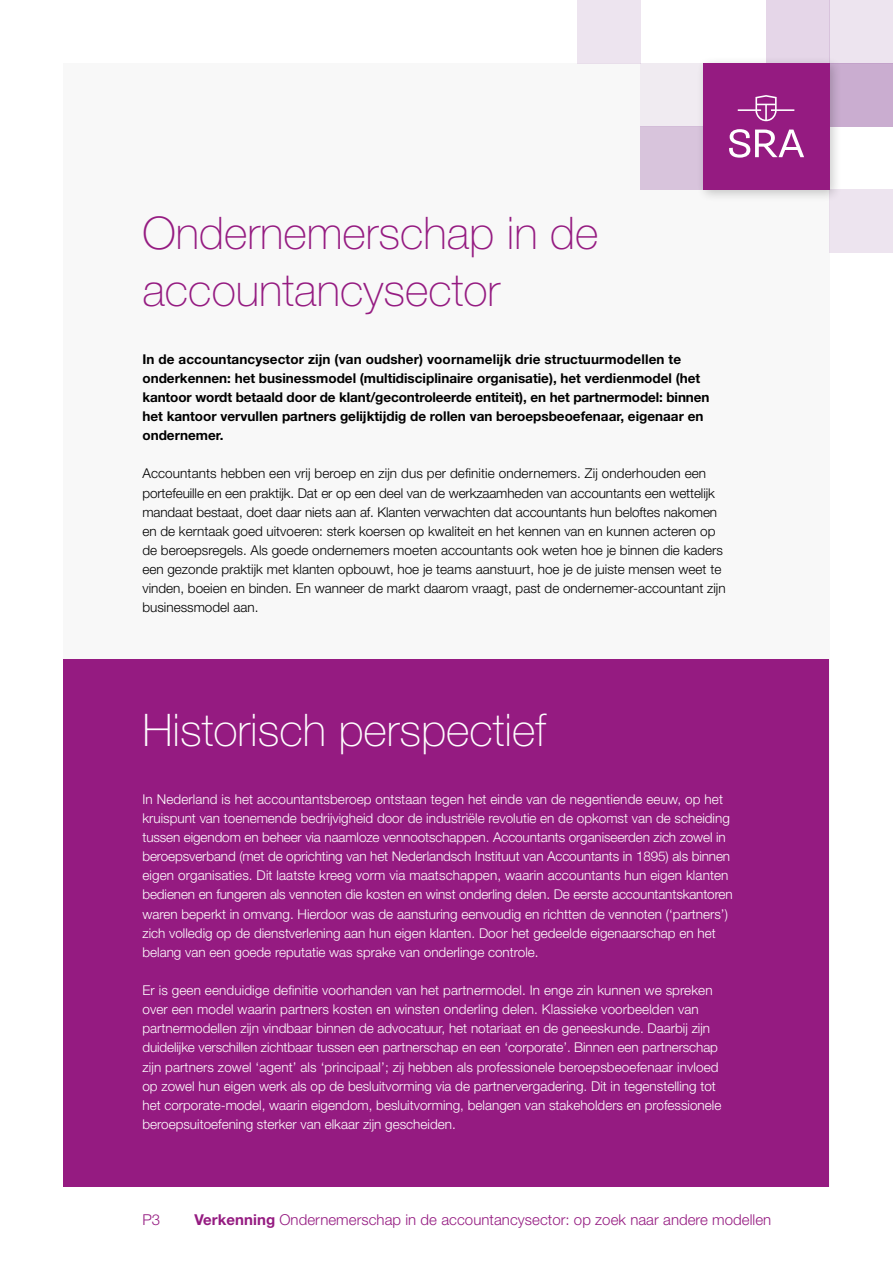
<style>
.page{position:relative;width:893px;height:1263px;background:#fff}
.page>*{position:absolute;margin:0;border:0;box-sizing:border-box;transform-origin:0 0}
.t1{font:100 45px/57.4px "Helvetica Neue LT Std";color:#951b81}
.t2{font:100 45px "Helvetica Neue LT Std";color:#fff}
.t3{font:300 15px "Helvetica Neue LT Std";letter-spacing:.005em;color:#951b81}
.t4{font:300 13.5px/19.2px "Helvetica Neue LT Std";color:#fff}
.t5{font:300 13.5px/19.2px "Helvetica Neue LT Std";color:#000}
.t6{font:700 13.5px/19.2px "Helvetica Neue LT Std";color:#000}
.s1{font-weight:700}
</style>
<div class="page">
<div style="left:63px;top:63px;width:767px;height:1123px;background:#f8f8f8"></div>
<div style="left:830px;top:0;width:63px;height:63px;background:#ede4ef"></div>
<div style="left:767px;top:0;width:63px;height:63px;background:#e5d6e8"></div>
<div style="left:640px;top:63px;width:63px;height:63px;background:#f0ebf1"></div>
<div style="left:830px;top:189px;width:63px;height:64px;background:#ede4ef"></div>
<div style="left:830px;top:63px;width:63px;height:63px;background:#caadd0"></div>
<div style="left:577px;top:0;width:63px;height:63px;background:#ede4ef"></div>
<div style="left:640px;top:126px;width:63px;height:63px;background:#d8c4dc"></div>
<div style="left:697px;top:56px;width:146px;height:147px;background:#000;opacity:.2"></div>
<div style="left:703px;top:63px;width:127px;height:126px;background:#951b81"></div>
<svg style="left:738px;top:95px;width:56px;height:26px"></svg>
<svg style="left:729px;top:129px;width:75px;height:29px"></svg>
<div style="left:64px;top:659px;width:765px;height:527px;background:#951b81"></div>
<h1 class="t1" style="left:142px;top:204px;width:458px">Ondernemerschap in de accountancysector</h1>
<p class="t6" style="left:142px;top:349px;width:568px">In de accountancysector zijn (van oudsher) voornamelijk drie structuurmodellen te onderkennen: het businessmodel (multidisciplinaire organisatie), het verdienmodel (het kantoor wordt betaald door de klant/gecontroleerde entiteit), en het partnermodel: binnen het kantoor vervullen partners gelijktijdig de rollen van beroepsbeoefenaar, eigenaar en ondernemer.</p>
<p class="t5" style="left:142px;top:464px;width:585px">Accountants hebben een vrij beroep en zijn dus per definitie ondernemers. Zij onderhouden een portefeuille en een praktijk. Dat er op een deel van de werkzaamheden van accountants een wettelijk mandaat bestaat, doet daar niets aan af. Klanten verwachten dat accountants hun beloftes nakomen en de kerntaak goed uitvoeren: sterk koersen op kwaliteit en het kennen van en kunnen acteren op de beroepsregels. Als goede ondernemers moeten accountants ook weten hoe je binnen die kaders een gezonde praktijk met klanten opbouwt, hoe je teams aanstuurt, hoe je de juiste mensen weet te vinden, boeien en binden. En wanneer de markt daarom vraagt, past de ondernemer-accountant zijn businessmodel aan.</p>
<h1 class="t2" style="left:142px;top:705px;width:405px">Historisch perspectief</h1>
<p class="t4" style="left:142px;top:789px;width:592px">In Nederland is het accountantsberoep ontstaan tegen het einde van de negentiende eeuw, op het kruispunt van toenemende bedrijvigheid door de industriële revolutie en de opkomst van de scheiding tussen eigendom en beheer via naamloze vennootschappen. Accountants organiseerden zich zowel in beroepsverband (met de oprichting van het Nederlandsch Instituut van Accountants in 1895) als binnen eigen organisaties. Dit laatste kreeg vorm via maatschappen, waarin accountants hun eigen klanten bedienen en fungeren als vennoten die kosten en winst onderling delen. De eerste accountantskantoren waren beperkt in omvang. Hierdoor was de aansturing eenvoudig en richtten de vennoten (‘partners’) zich volledig op de dienstverlening aan hun eigen klanten. Door het gedeelde eigenaarschap en het belang van een goede reputatie was sprake van onderlinge controle.</p>
<p class="t4" style="left:142px;top:980px;width:580px">Er is geen eenduidige definitie voorhanden van het partnermodel. In enge zin kunnen we spreken over een model waarin partners kosten en winsten onderling delen. Klassieke voorbeelden van partnermodellen zijn vindbaar binnen de advocatuur, het notariaat en de geneeskunde. Daarbij zijn duidelijke verschillen zichtbaar tussen een partnerschap en een ‘corporate’. Binnen een partnerschap zijn partners zowel ‘agent’ als ‘principaal’; zij hebben als professionele beroepsbeoefenaar invloed op zowel hun eigen werk als op de besluitvorming via de partnervergadering. Dit in tegenstelling tot het corporate-model, waarin eigendom, besluitvorming, belangen van stakeholders en professionele beroepsuitoefening sterker van elkaar zijn gescheiden.</p>
<p class="t3" style="left:142px;top:1210px;width:19px">P3</p>
<p class="t3" style="left:195px;top:1210px;width:578px"><span class="s1">Verkenning</span> Ondernemerschap in de accountancysector: op zoek naar andere modellen</p>
</div>
